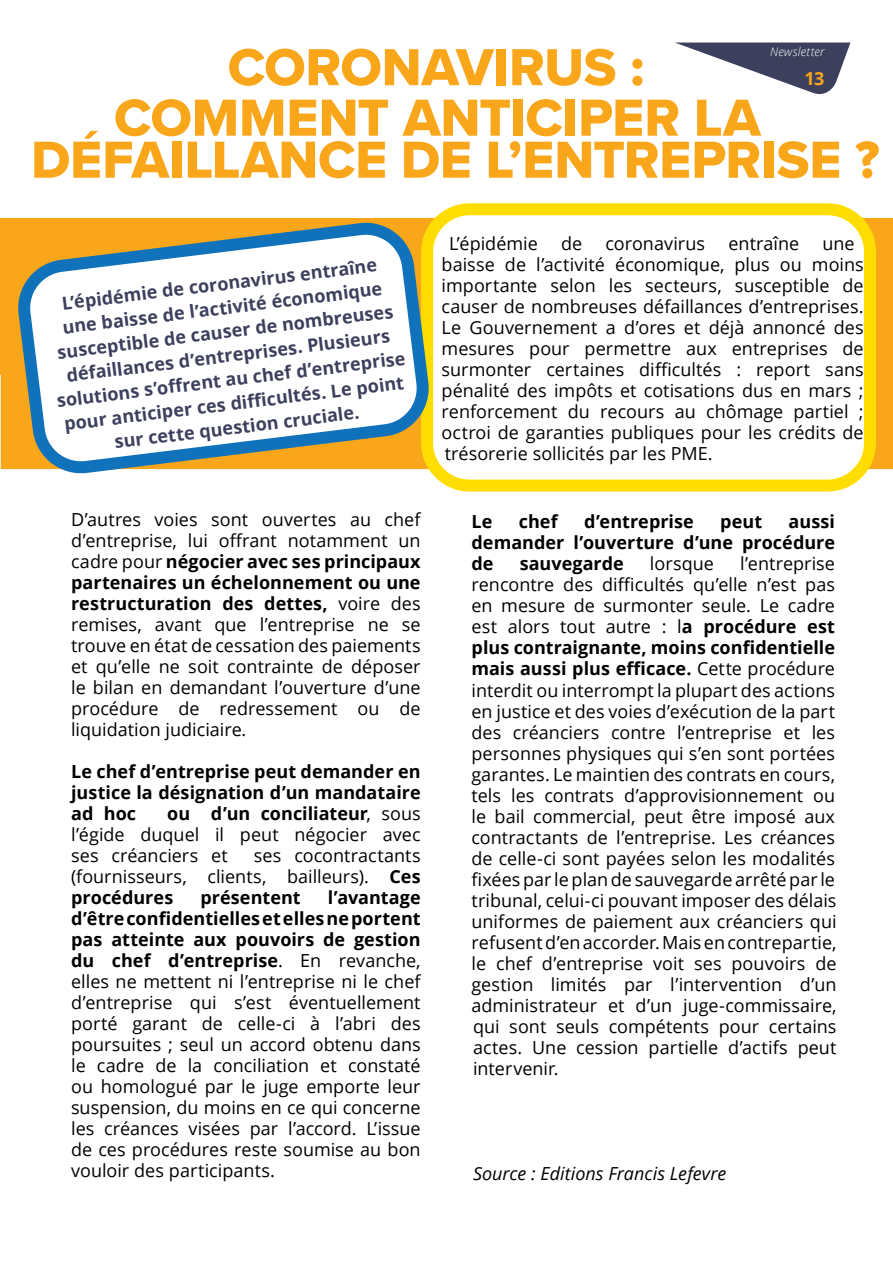
<style>
.page{position:relative;width:893px;height:1263px;background:#fff}
.page>*{position:absolute;margin:0;border:0;box-sizing:border-box;transform-origin:0 0}
.t1{font:54px/50.6px "Proxima Nova Extrabld";letter-spacing:-.005em;color:#faa61a;text-align:center}
.t2{font:18px/21px "Open Sans";color:#000;text-align:justify}
.t3{font:700 18px/24px "Open Sans";color:#3d405d;text-align:center}
.t4{font:700 18px/21px "Open Sans";color:#000;text-align:justify}
.t5{font:italic 18px "Open Sans";color:#000}
.t6{font:700 18px "Open Sans";color:#faa61a}
.t7{font:italic 300 12px "Open Sans";letter-spacing:.02em;color:#fff}
.s1{font-weight:700}
</style>
<div class="page">
<div style="left:0;top:218px;width:893px;height:251px;background:#faa61a"></div>
<div style="left:427px;top:209px;width:443px;height:277px;background:#fff;border-radius:43px"></div>
<div style="left:421px;top:203px;width:455px;height:289px;border:12px solid #fd0;border-radius:43px"></div>
<svg style="left:22px;top:226px;width:403px;height:244px"></svg>
<svg style="left:676px;top:43px;width:174px;height:51px"></svg>
<p class="t7" style="left:770px;top:43px;width:56px">Newsletter</p>
<p class="t6" style="left:804px;top:66px;width:22px">13</p>
<h1 class="t1" style="left:114px;top:41px;width:648px">CORONAVIRUS :<br>COMMENT ANTICIPER LA</h1>
<h1 class="t1" style="left:31px;top:134px;width:850px">DÉFAILLANCE DE L’ENTREPRISE ?</h1>
<p class="t3" style="left:44px;top:293px;width:353px;rotate:-7deg">L’épidémie de coronavirus entraîne une baisse de l’activité économique susceptible de causer de nombreuses défaillances d’entreprises. Plusieurs solutions s’off rent au chef d’entreprise pour anticiper ces diffi cultés. Le point sur cette question cruciale.</p>
<p class="t2" style="left:71px;top:509px;width:351px">D’autres voies sont ouvertes au chef d’entreprise, lui offrant notamment un cadre pour <span class="s1">négocier avec ses principaux partenaires un échelonnement ou une restructuration des dettes,</span> voire des remises, avant que l’entreprise ne se trouve en état de cessation des paiements et qu’elle ne soit contrainte de déposer le bilan en demandant l’ouverture d’une procédure de redressement ou de liquidation judiciaire.</p>
<p class="t4" style="left:71px;top:761px;width:351px">Le chef d’entreprise peut demander en justice la désignation d’un mandataire ad hoc</p>
<p class="t2" style="left:71px;top:803px;width:351px;text-indent:96px"><span class="s1">ou d’un conciliateur</span>, sous l’égide duquel il peut négocier avec ses créanciers et</p>
<p class="t2" style="left:71px;top:845px;width:351px;text-indent:183px">ses cocontractants (fournisseurs, clients, bailleurs). <span class="s1">Ces procédures</span></p>
<p class="t4" style="left:200px;top:887px;width:102px">présentent</p>
<p class="t2" style="left:71px;top:887px;width:351px;text-indent:257px"><span class="s1">l’avantage d’être confidentielles et elles ne portent pas atteinte aux pouvoirs de gestion du chef d’entreprise</span>. En revanche, elles ne mettent ni l’entreprise ni le chef d’entreprise qui s’est éventuellement porté garant de celle-ci à l’abri des poursuites ; seul un accord obtenu dans le cadre de la conciliation et constaté ou homologué par le juge emporte leur suspension, du moins en ce qui concerne les créances visées par l’accord. L’issue de ces procédures reste soumise au bon vouloir des participants.</p>
<p class="t2" style="left:449px;top:233px;width:90px">L’épidémie</p>
<p class="t2" style="left:561px;top:233px;width:23px">de</p>
<p class="t2" style="left:605px;top:233px;width:101px">coronavirus</p>
<p class="t2" style="left:728px;top:233px;width:72px">entraîne</p>
<p class="t2" style="left:442px;top:233px;width:424px;text-align:left;text-indent:381px">une baisse de l’activité économique, plus ou moins importante selon les secteurs, susceptible de causer de nombreuses défaillances d’entreprises.<br>Le Gouvernement a d’ores et déjà annoncé des mesures pour permettre aux entreprises de surmonter certaines difficultés : report sans pénalité des impôts et cotisations dus en mars ; renforcement du recours au chômage partiel ; octroi de garanties publiques pour les crédits de trésorerie sollicités par les PME.</p>
<p class="t4" style="left:471px;top:511px;width:22px">Le</p>
<p class="t4" style="left:519px;top:511px;width:40px">chef</p>
<p class="t4" style="left:584px;top:511px;width:111px">d’entreprise</p>
<p class="t4" style="left:720px;top:511px;width:43px">peut</p>
<p class="t4" style="left:471px;top:511px;width:365px;text-indent:317px">aussi demander l’ouverture d’une procédure de</p>
<p class="t2" style="left:471px;top:553px;width:367px;text-indent:269px">l’entreprise rencontre des difficultés qu’elle n’est pas en mesure de surmonter seule. Le cadre est alors tout autre : l<span class="s1">a procédure est plus contraignante, moins confidentielle mais aussi plus efficace.</span> Cette procédure interdit ou interrompt la plupart des actions en justice et des voies d’exécution de la part des créanciers contre l’entreprise et les personnes physiques qui s’en sont portées garantes. Le maintien des contrats en cours, tels les contrats d’approvisionnement ou le bail commercial, peut être imposé aux contractants de l’entreprise. Les créances de celle-ci sont payées selon les modalités fixées par le plan de sauvegarde arrêté par le tribunal, celui-ci pouvant imposer des délais uniformes de paiement aux créanciers qui refusent d’en accorder. Mais en contrepartie, le chef d’entreprise voit ses pouvoirs de gestion limités par l’intervention d’un administrateur et d’un juge-commissaire, qui sont seuls compétents pour certains actes. Une cession partielle d’actifs peut intervenir.</p>
<p class="t4" style="left:520px;top:553px;width:106px">sauvegarde</p>
<p class="t2" style="left:650px;top:553px;width:66px">lorsque</p>
<p class="t5" style="left:473px;top:1161px;width:255px">Source : Editions Francis Lefevre</p>
</div>
